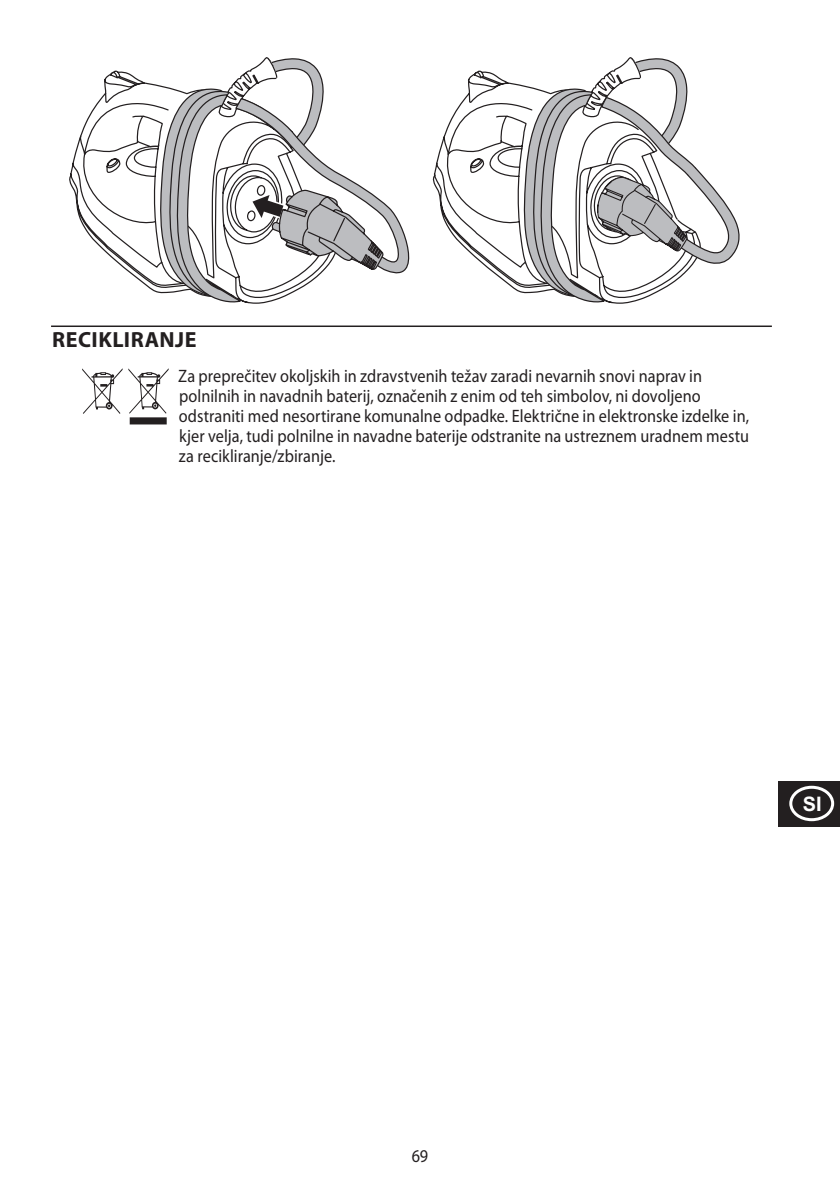
<style>
.page{position:relative;width:840px;height:1191px;background:#fff}
.page>*{position:absolute;margin:0;border:0;box-sizing:border-box;transform-origin:0 0}
.default{font:80px "Myriad Mine";color:#231f20;scale:.9 1}
.heading{font:700 22px "Myriad Pro";letter-spacing:.025em;color:#231f20}
.t1{font:700 20px "Arial";color:#fff}
.default-2{font:18px/20px "Myriad Pro";color:#231f20;scale:.9 1}
</style>
<div class="page">
<svg style="left:69px;top:70px;width:196px;height:234px"></svg>
<svg style="left:432px;top:70px;width:196px;height:234px"></svg>
<svg style="left:158px;top:57px;width:252px;height:246px"></svg>
<svg style="left:521px;top:57px;width:219px;height:246px"></svg>
<hr style="left:51px;top:325px;width:720px;height:2px;background:#231f20">
<div style="left:778px;top:781px;width:61px;height:45px;background:#231f20"></div>
<svg style="left:789px;top:785px;width:44px;height:36px"></svg>
<p class="heading" style="left:52px;top:327px;width:146px">RECIKLIRANJE</p>
<p class="default" style="left:82px;top:357px;width:101px">W</p>
<p class="default-2" style="left:178px;top:366px;width:635px">Za preprečitev okoljskih in zdravstvenih težav zaradi nevarnih snovi naprav in polnilnih in navadnih baterij, označenih z enim od teh simbolov, ni dovoljeno odstraniti med nesortirane komunalne odpadke. Električne in elektronske izdelke in, kjer velja, tudi polnilne in navadne baterije odstranite na ustreznem uradnem mestu za recikliranje/zbiranje.</p>
<p class="t1" style="left:802px;top:792px;width:20px">SI</p>
<p class="default-2" style="left:411px;top:1146px;width:20px">69</p>
</div>
